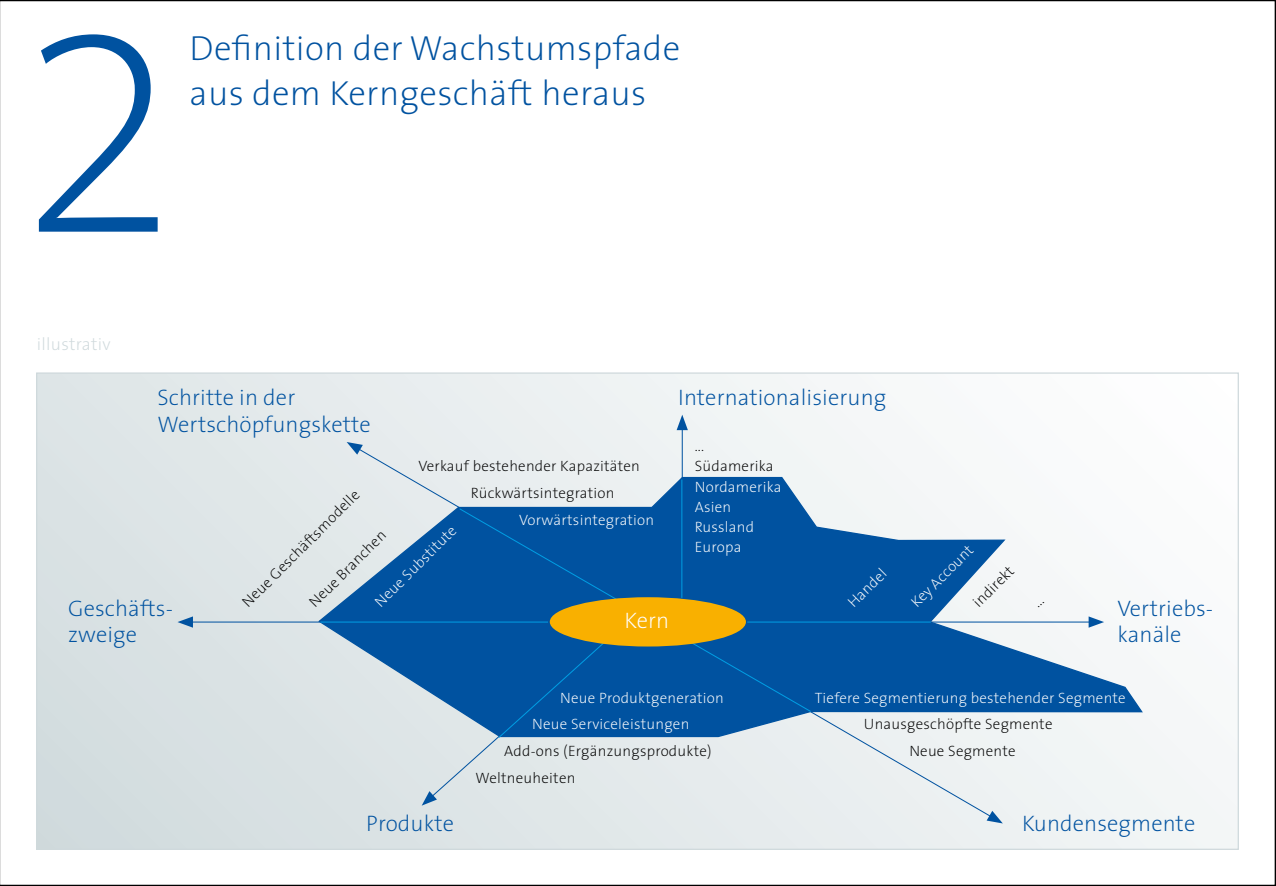
<style>
.page{position:relative;width:1276px;height:886px;background:#fff}
.page>*{position:absolute;margin:0;border:0;box-sizing:border-box;transform-origin:0 0}
.t1{font:288.75px "The Sans Extra Light Expert";color:#0052a0}
.t2{font:200 35px/45px "The Sans";letter-spacing:.01em;color:#0052a0}
.t3{font:200 22.5px/27px "The Sans";letter-spacing:.005em;color:#0052a0}
.t4{font:200 22.5px "The Sans";color:#fff}
.t5{font:200 17.5px "The Sans";letter-spacing:.015em;color:#cfd9dc}
.t6{font:200 15px/27px "The Sans";letter-spacing:.015em;color:#000}
.t7{font:200 15px/20.2px "The Sans";letter-spacing:.015em;color:#fff}
</style>
<div class="page">
<div style="left:37px;top:373px;width:1201px;height:476px;background:linear-gradient(to right,#d8e0e3,#fbfcfc)"></div>
<svg style="left:317px;top:476px;width:827px;height:262px"></svg>
<svg style="left:355px;top:446px;width:639px;height:373px"></svg>
<svg style="left:347px;top:442px;width:16px;height:13px"></svg>
<svg style="left:986px;top:811px;width:17px;height:12px"></svg>
<div style="left:458px;top:507px;width:354px;height:206px;background:#0052a0"></div>
<hr style="left:189px;top:621px;width:363px;height:1px;background:#0052a0">
<svg style="left:177px;top:616px;width:16px;height:12px"></svg>
<hr style="left:682px;top:426px;width:1px;height:172px;background:#0052a0">
<svg style="left:676px;top:415px;width:12px;height:15px"></svg>
<hr style="left:681px;top:479px;width:1px;height:119px;background:#009ee3">
<hr style="left:730px;top:621px;width:362px;height:1px;background:#0052a0">
<svg style="left:1088px;top:616px;width:16px;height:12px"></svg>
<hr style="left:747px;top:621px;width:184px;height:1px;background:#009ee3">
<hr style="left:320px;top:621px;width:228px;height:1px;background:#009ee3">
<svg style="left:422px;top:625px;width:201px;height:181px"></svg>
<div style="left:550px;top:597px;width:196px;height:49px;background:#f9b000;border-radius:50%"></div>
<svg style="left:1038px;top:601px;width:6px;height:7px"></svg>
<h1 class="t1" style="left:20px;top:-104px;width:160px">2</h1>
<h2 class="t2" style="left:190px;top:24px;width:492px">Definition der Wachstumspfade aus dem Kerngeschäft heraus</h2>
<p class="t5" style="left:37px;top:329px;width:75px">illustrativ</p>
<h3 class="t3" style="left:157px;top:383px;width:139px">Schritte in der</h3>
<h3 class="t3" style="left:678px;top:383px;width:210px">Internationalisierung</h3>
<h3 class="t3" style="left:157px;top:410px;width:215px">Wertschöpfungskette</h3>
<h3 class="t3" style="left:68px;top:594px;width:107px">Geschäfts&shy;zweige</h3>
<p class="t6" style="left:471px;top:452px;width:170px;text-indent:-52px">Verkauf bestehender Kapazitäten<br>Rückwärtsintegration</p>
<p class="t7" style="left:519px;top:509px;width:136px">Vorwärtsintegration</p>
<p class="t6" style="left:235px;top:595px;width:161px;rotate:-45deg">Neue Geschäftsmodelle</p>
<p class="t7" style="left:370px;top:597px;width:110px;rotate:-45deg">Neue Substitute</p>
<p class="t6" style="left:302px;top:595px;width:103px;rotate:-45deg">Neue Branchen</p>
<h3 class="t4" style="left:624px;top:601px;width:46px">Kern</h3>
<p class="t6" style="left:695px;top:435px;width:80px;line-height:20.2px">...<br>Südamerika</p>
<p class="t7" style="left:695px;top:476px;width:88px">Nordamerika<br>Asien<br>Russland<br>Europa</p>
<p class="t7" style="left:843px;top:597px;width:49px;rotate:-45deg">Handel</p>
<p class="t7" style="left:906px;top:597px;width:82px;rotate:-45deg">Key Account</p>
<p class="t6" style="left:965px;top:595px;width:53px;rotate:-45deg">indirekt</p>
<h3 class="t3" style="left:1117px;top:594px;width:97px">Vertriebs&shy;kanäle</h3>
<p class="t7" style="left:532px;top:683px;width:193px;line-height:27px;text-indent:28px">Neue Produktgeneration<br>Neue Serviceleistungen</p>
<p class="t6" style="left:475px;top:737px;width:238px;text-indent:29px">Add-ons (Ergänzungsprodukte)<br>Weltneuheiten</p>
<p class="t7" style="left:815px;top:687px;width:312px">Tiefere Segmentierung bestehender Segmente</p>
<p class="t6" style="left:864px;top:710px;width:190px;text-align:center">Unausgeschöpfte Segmente<br>Neue Segmente</p>
<h3 class="t3" style="left:366px;top:809px;width:89px">Produkte</h3>
<h3 class="t3" style="left:1022px;top:809px;width:175px">Kundensegmente</h3>
</div>
